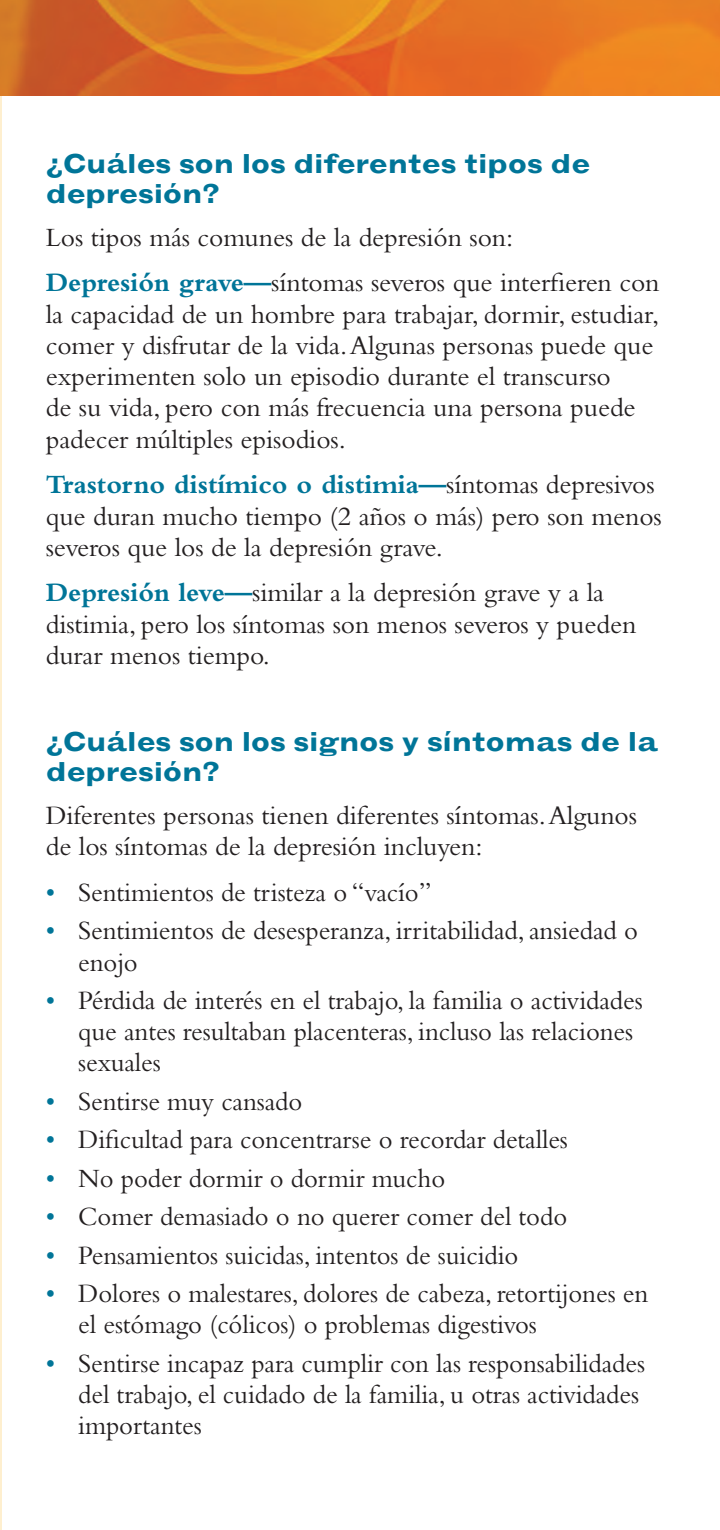
<style>
.page{position:relative;width:720px;height:1530px;background:#fff}
.page>*{position:absolute;margin:0;border:0;box-sizing:border-box;transform-origin:0 0}
.t1{font:27.5px/31.2px "Bembo Std";letter-spacing:-.005em;color:#231f20}
.t2{font:700 expanded 27.5px/30px "Grotesque";letter-spacing:-.01em;color:#007598}
.t3{font:27.5px/38.5px "Bembo Std";color:#007598}
.s1{font-weight:700;color:#007598}
</style>
<div class="page">
<hr style="left:0;top:85px;width:1px;height:1445px;background:#feefcf">
<img style="left:0;top:0;width:720px;height:96px">
<h2 class="t2" style="left:46px;top:149px;width:546px">¿Cuáles son los diferentes tipos de depresión?</h2>
<p class="t1" style="left:46px;top:221px;width:469px">Los tipos más comunes de la depresión son:</p>
<p class="t1" style="left:46px;top:267px;width:615px"><span class="s1">Depresión grave—</span>síntomas severos que interfieren con la capacidad de un hombre para trabajar, dormir, estudiar, comer y disfrutar de la vida. Algunas personas puede que experimenten solo un episodio durante el transcurso<br>de su vida, pero con más frecuencia una persona puede padecer múltiples episodios.</p>
<p class="t1" style="left:46px;top:469px;width:618px"><span class="s1">Trastorno distímico o distimia—</span>síntomas depresivos que duran mucho tiempo (2 años o más) pero son menos severos que los de la depresión grave.</p>
<p class="t1" style="left:46px;top:577px;width:592px"><span class="s1">Depresión leve—</span>similar a la depresión grave y a la distimia, pero los síntomas son menos severos y pueden durar menos tiempo.</p>
<h2 class="t2" style="left:46px;top:727px;width:614px">¿Cuáles son los signos y síntomas de la depresión?</h2>
<p class="t1" style="left:46px;top:799px;width:593px">Diferentes personas tienen diferentes síntomas. Algunos de los síntomas de la depresión incluyen:</p>
<p class="t1" style="left:78px;top:876px;width:355px">Sentimientos de tristeza o “vacío”</p>
<p class="t1" style="left:78px;top:915px;width:561px">Sentimientos de desesperanza, irritabilidad, ansiedad o enojo</p>
<p class="t1" style="left:78px;top:984px;width:566px">Pérdida de interés en el trabajo, la familia o actividades que antes resultaban placenteras, incluso las relaciones sexuales</p>
<p class="t1" style="left:78px;top:1085px;width:226px">Sentirse muy cansado</p>
<p class="t1" style="left:78px;top:1124px;width:491px">Dificultad para concentrarse o recordar detalles</p>
<p class="t1" style="left:78px;top:1162px;width:368px">No poder dormir o dormir mucho</p>
<p class="t1" style="left:78px;top:1200px;width:490px">Comer demasiado o no querer comer del todo</p>
<p class="t1" style="left:78px;top:1239px;width:442px">Pensamientos suicidas, intentos de suicidio</p>
<p class="t1" style="left:78px;top:1277px;width:572px">Dolores o malestares, dolores de cabeza, retortijones en el estómago (cólicos) o problemas digestivos</p>
<p class="t1" style="left:78px;top:1347px;width:568px">Sentirse incapaz para cumplir con las responsabilidades del trabajo, el cuidado de la familia, u otras actividades importantes</p>
<p class="t3" style="left:46px;top:872px;width:11px">• •</p>
<p class="t3" style="left:46px;top:981px;width:11px">•</p>
<p class="t3" style="left:46px;top:1082px;width:11px;text-align:justify">• • • • • •</p>
<p class="t3" style="left:46px;top:1343px;width:11px">•</p>
</div>
